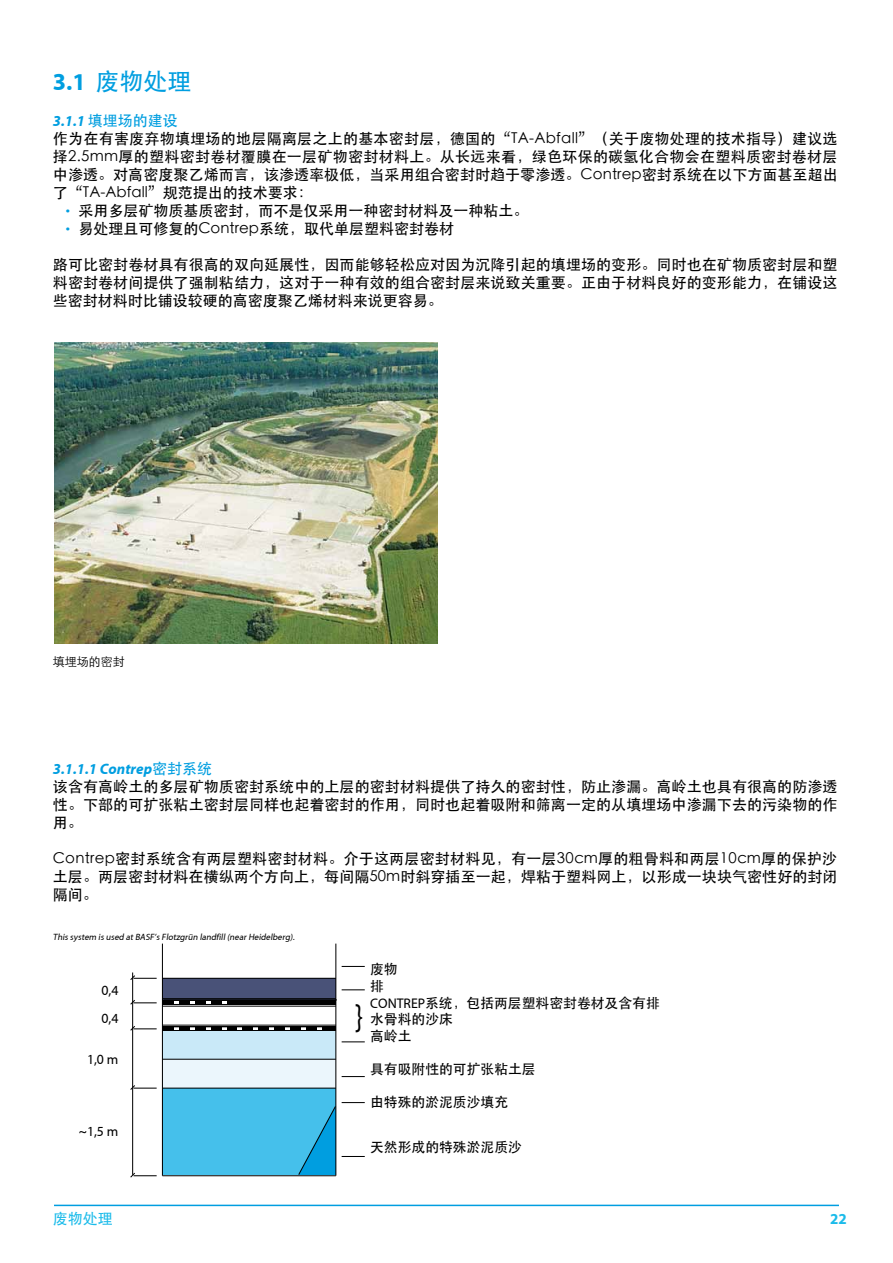
<style>
.page{position:relative;width:893px;height:1263px;background:#fff}
.page>*{position:absolute;margin:0;border:0;box-sizing:border-box;transform-origin:0 0}
.t1{font:34.65px "Myriad LUC";color:#000;scale:.8 1}
.t2{font:24px "ST Heiti";color:#009ee0}
.t3{font:15px/18px "ST Heiti";letter-spacing:.005em;color:#000;text-align:justify}
.t4{font:italic 700 15px "Myriad LUC";color:#009ee0}
.t5{font:15px "ST Heiti";color:#1bbbea}
.t6{font:700 15px "Myriad LUC";color:#1bbbea}
.t7{font:13.8px/16.5px "ST Heiti";color:#000}
.t8{font:13.8px "Myriad LUC";color:#000}
.t9{font:12px "ST Xihei";color:#000}
.t10{font:italic 9px "Myriad LUC";color:#000}
.s1{font-family:"Myriad LUC";font-weight:700}
.s2{font-family:"Myriad LUC";font-weight:700;font-style:italic;color:#009ee0}
.s3{color:#009ee0}
.s4{font-family:"Myriad LUC";color:#009ee0}
.s5{font-family:"ST Heiti";font-weight:400;font-style:normal}
.s6{font-family:"Myriad LUC"}
</style>
<div class="page">
<hr style="left:54px;top:1205px;width:785px;height:1px;background:#009ee0">
<img style="left:54px;top:342px;width:383px;height:302px">
<hr style="left:162px;top:1175px;width:174px;height:1px;background:#000">
<svg style="left:130px;top:1172px;width:27px;height:6px"></svg>
<svg style="left:342px;top:966px;width:23px;height:1px"></svg>
<div style="left:162px;top:1088px;width:174px;height:87px;background:#45c0eb"></div>
<div style="left:162px;top:978px;width:174px;height:22px;background:#495278"></div>
<div style="left:162px;top:1030px;width:174px;height:29px;background:#c9e9f8"></div>
<div style="left:162px;top:1059px;width:174px;height:29px;background:#ebf6fc"></div>
<svg style="left:162px;top:1026px;width:174px;height:4px"></svg>
<hr style="left:162px;top:1025px;width:174px;height:1px;background:#000">
<hr style="left:162px;top:943px;width:1px;height:233px;background:#000">
<hr style="left:162px;top:1059px;width:174px;height:1px;background:#000">
<hr style="left:162px;top:978px;width:174px;height:1px;background:#000">
<hr style="left:162px;top:1087px;width:174px;height:2px;background:#000">
<div style="left:162px;top:1000px;width:174px;height:5px;background:#000"></div>
<hr style="left:162px;top:1006px;width:174px;height:1px;background:#000">
<hr style="left:162px;top:998px;width:174px;height:1px;background:#000">
<hr style="left:335px;top:943px;width:1px;height:233px;background:#000">
<hr style="left:134px;top:1087px;width:23px;height:2px;background:#000">
<hr style="left:132px;top:972px;width:1px;height:203px;background:#000">
<svg style="left:130px;top:974px;width:27px;height:7px"></svg>
<svg style="left:130px;top:999px;width:27px;height:7px"></svg>
<svg style="left:130px;top:1025px;width:27px;height:7px"></svg>
<svg style="left:130px;top:1084px;width:6px;height:7px"></svg>
<svg style="left:342px;top:989px;width:23px;height:1px"></svg>
<svg style="left:342px;top:1041px;width:23px;height:1px"></svg>
<svg style="left:342px;top:1076px;width:23px;height:1px"></svg>
<svg style="left:297px;top:1102px;width:68px;height:74px"></svg>
<hr style="left:163px;top:999px;width:174px;height:1px;background:#000">
<h2 class="t2" style="left:53px;top:69px;width:140px"><span class="s1">3.1</span> 废物处理</h2>
<p class="t3" style="left:53px;top:112px;width:786px;text-align:left"><span class="s2">3.1.1</span> <span class="s3">填埋场的建设<br></span>作为在有害废弃物填埋场的地层隔离层之上的基本密封层，德国的“TA-Abfall”（关于废物处理的技术指导）建议选择2.5mm厚的塑料密封卷材覆膜在一层矿物密封材料上。从长远来看，绿色环保的碳氢化合物会在塑料质密封卷材层中渗透。对高密度聚乙烯而言，该渗透率极低，当采用组合密封时趋于零渗透。Contrep密封系统在以下方面甚至超出了“TA-Abfall”规范提出的技术要求：</p>
<p class="t3" style="left:66px;top:202px;width:464px"><span class="s4">•</span> 采用多层矿物质基质密封，而不是仅采用一种密封材料及一种粘土。</p>
<p class="t3" style="left:66px;top:220px;width:390px"><span class="s4">•</span> 易处理且可修复的Contrep系统，取代单层塑料密封卷材</p>
<p class="t3" style="left:53px;top:256px;width:786px">路可比密封卷材具有很高的双向延展性，因而能够轻松应对因为沉降引起的填埋场的变形。同时也在矿物质密封层和塑料密封卷材间提供了强制粘结力，这对于一种有效的组合密封层来说致关重要。正由于材料良好的变形能力，在铺设这些密封材料时比铺设较硬的高密度聚乙烯材料来说更容易。</p>
<p class="t9" style="left:53px;top:656px;width:74px">填埋场的密封</p>
<p class="t4" style="left:53px;top:761px;width:161px">3.1.1.1 Contrep<span class="s5">密封系统</span></p>
<p class="t3" style="left:53px;top:778px;width:786px">该含有高岭土的多层矿物质密封系统中的上层的密封材料提供了持久的密封性，防止渗漏。高岭土也具有很高的防渗透性。下部的可扩张粘土密封层同样也起着密封的作用，同时也起着吸附和筛离一定的从填埋场中渗漏下去的污染物的作用。</p>
<p class="t3" style="left:53px;top:850px;width:786px">Contrep密封系统含有两层塑料密封材料。介于这两层密封材料见，有一层30cm厚的粗骨料和两层10cm厚的保护沙土层。两层密封材料在横纵两个方向上，每间隔50m时斜穿插至一起，焊粘于塑料网上，以形成一块块气密性好的封闭隔间。</p>
<p class="t10" style="left:53px;top:932px;width:245px">This system is used at BASF’s Flotzgrün landfill(near Heidelberg).</p>
<p class="t8" style="left:101px;top:983px;width:19px">0,4</p>
<p class="t8" style="left:101px;top:1011px;width:19px">0,4</p>
<p class="t8" style="left:87px;top:1053px;width:33px">1,0 m</p>
<p class="t8" style="left:79px;top:1124px;width:41px">~1,5 m</p>
<h1 class="t1" style="left:355px;top:999px;width:11px">}</h1>
<p class="t7" style="left:370px;top:961px;width:291px">废物<br>排<br><span class="s6">CONTREP</span>系统，包括两层塑料密封卷材及含有排水骨料的沙床<br>高岭土</p>
<p class="t7" style="left:370px;top:1060px;width:167px">具有吸附性的可扩张粘土层</p>
<p class="t7" style="left:370px;top:1094px;width:140px">由特殊的淤泥质沙填充</p>
<p class="t7" style="left:370px;top:1138px;width:153px">天然形成的特殊淤泥质沙</p>
<p class="t5" style="left:53px;top:1211px;width:62px">废物处理</p>
<p class="t6" style="left:830px;top:1211px;width:18px">22</p>
</div>
